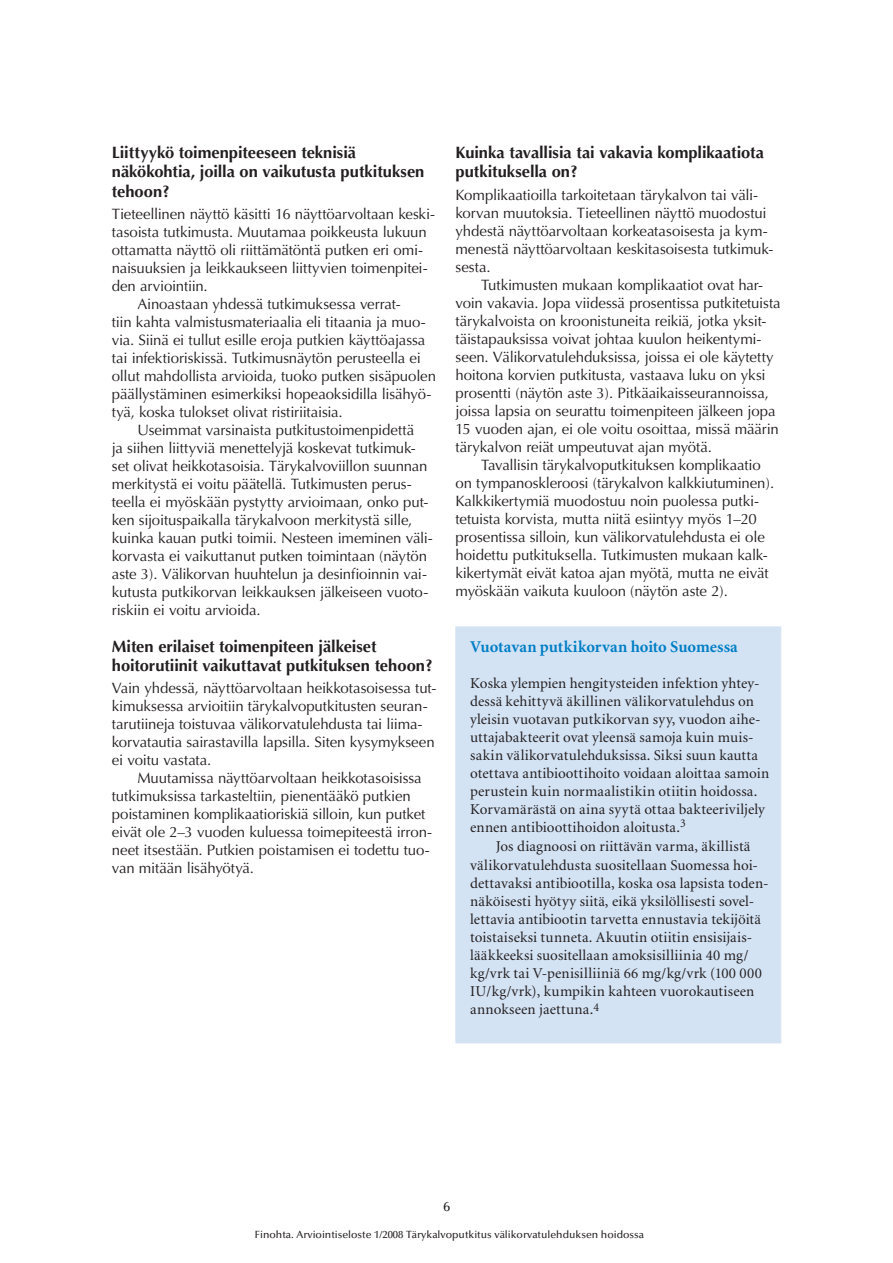
<style>
.page{position:relative;width:893px;height:1263px;background:#fff}
.page>*{position:absolute;margin:0;border:0;box-sizing:border-box;transform-origin:0 0}
.t1{font:700 16.5px/19.5px "Optima";color:#231f20}
.t2{font:700 16.5px "Minion";letter-spacing:-.005em;color:#007ec5}
.t3{font:15px/18px "Optima";letter-spacing:-.01em;color:#231f20}
.t4{font:15px/18px "Minion";letter-spacing:.01em;color:#231f20}
.t5{font:500 13.5px "Optima";color:#231f20}
.t6{font:500 10.5px "Optima";color:#231f20}
</style>
<div class="page">
<div style="left:455px;top:626px;width:326px;height:417px;background:#d4e3f4;border:1px solid #d4e3f4"></div>
<p class="t1" style="left:112px;top:143px;width:314px">Liittyykö toimenpiteeseen teknisiä näkökohtia, joilla on vaikutusta putkituksen tehoon?</p>
<p class="t3" style="left:112px;top:205px;width:325px">Tieteellinen näyttö käsitti 16 näyttöarvoltaan keski-</p>
<p class="t3" style="left:112px;top:223px;width:316px">tasoista tutkimusta. Muutamaa poikkeusta lukuun</p>
<p class="t3" style="left:112px;top:241px;width:313px">ottamatta näyttö oli riittämätöntä putken eri omi-</p>
<p class="t3" style="left:112px;top:259px;width:317px">naisuuksien ja leikkaukseen liittyvien toimenpitei-</p>
<p class="t3" style="left:112px;top:277px;width:97px">den arviointiin.</p>
<p class="t3" style="left:137px;top:295px;width:265px">Ainoastaan yhdessä tutkimuksessa verrat-</p>
<p class="t3" style="left:112px;top:313px;width:316px">tiin kahta valmistusmateriaalia eli titaania ja muo-</p>
<p class="t3" style="left:112px;top:331px;width:315px">via. Siinä ei tullut esille eroja putkien käyttöajassa</p>
<p class="t3" style="left:112px;top:349px;width:311px">tai infektioriskissä. Tutkimusnäytön perusteella ei</p>
<p class="t3" style="left:112px;top:367px;width:326px">ollut mahdollista arvioida, tuoko putken sisäpuolen</p>
<p class="t3" style="left:112px;top:385px;width:321px">päällystäminen esimerkiksi hopeaoksidilla lisähyö-</p>
<p class="t3" style="left:112px;top:403px;width:232px">tyä, koska tulokset olivat ristiriitaisia.</p>
<p class="t3" style="left:137px;top:421px;width:279px">Useimmat varsinaista putkitustoimenpidettä</p>
<p class="t3" style="left:112px;top:439px;width:306px">ja siihen liittyviä menettelyjä koskevat tutkimuk-</p>
<p class="t3" style="left:112px;top:457px;width:317px">set olivat heikkotasoisia. Tärykalvoviillon suunnan</p>
<p class="t3" style="left:112px;top:475px;width:301px">merkitystä ei voitu päätellä. Tutkimusten perus-</p>
<p class="t3" style="left:112px;top:493px;width:318px">teella ei myöskään pystytty arvioimaan, onko put-</p>
<p class="t3" style="left:112px;top:511px;width:302px">ken sijoituspaikalla tärykalvoon merkitystä sille,</p>
<p class="t3" style="left:112px;top:529px;width:323px">kuinka kauan putki toimii. Nesteen imeminen väli-</p>
<p class="t3" style="left:112px;top:547px;width:317px">korvasta ei vaikuttanut putken toimintaan (näytön</p>
<p class="t3" style="left:112px;top:565px;width:317px">aste 3). Välikorvan huuhtelun ja desinfioinnin vai-</p>
<p class="t3" style="left:112px;top:583px;width:318px">kutusta putkikorvan leikkauksen jälkeiseen vuoto-</p>
<p class="t3" style="left:112px;top:601px;width:150px">riskiin ei voitu arvioida.</p>
<p class="t1" style="left:112px;top:637px;width:322px">Miten erilaiset toimenpiteen jälkeiset hoitorutiinit vaikuttavat putkituksen tehoon?</p>
<p class="t3" style="left:112px;top:680px;width:326px">Vain yhdessä, näyttöarvoltaan heikkotasoisessa tut&shy;kimuksessa arvioitiin tärykalvoputkitusten seuran&shy;tarutiineja toistuvaa välikorvatulehdusta tai liima&shy;korvatautia sairastavilla lapsilla. Siten kysymykseen ei voitu vastata.</p>
<p class="t3" style="left:112px;top:770px;width:322px;text-indent:26px">Muutamissa näyttöarvoltaan heikkotasoisissa tutkimuksissa tarkasteltiin, pienentääkö putkien poistaminen komplikaatioriskiä silloin, kun putket eivät ole 2–3 vuoden kuluessa toimepiteestä irron&shy;neet itsestään. Putkien poistamisen ei todettu tuo&shy;van mitään lisähyötyä.</p>
<p class="t1" style="left:455px;top:143px;width:310px">Kuinka tavallisia tai vakavia komplikaatiota putkituksella on?</p>
<p class="t3" style="left:455px;top:186px;width:319px">Komplikaatioilla tarkoitetaan tärykalvon tai väli&shy;korvan muutoksia. Tieteellinen näyttö muodostui yhdestä näyttöarvoltaan korkeatasoisesta ja kym&shy;menestä näyttöarvoltaan keskitasoisesta tutkimuk&shy;sesta.</p>
<p class="t3" style="left:455px;top:276px;width:327px;text-indent:26px">Tutkimusten mukaan komplikaatiot ovat har&shy;voin vakavia. Jopa viidessä prosentissa putkitetuista tärykalvoista on kroonistuneita reikiä, jotka yksit&shy;täistapauksissa voivat johtaa kuulon heikentymi&shy;seen. Välikorvatulehduksissa, joissa ei ole käytetty hoitona korvien putkitusta, vastaava luku on yksi prosentti (näytön aste 3). Pitkäaikaisseurannoissa, joissa lapsia on seurattu toimenpiteen jälkeen jopa 15 vuoden ajan, ei ole voitu osoittaa, missä määrin tärykalvon reiät umpeutuvat ajan myötä.</p>
<p class="t3" style="left:455px;top:456px;width:320px;text-indent:26px">Tavallisin tärykalvoputkituksen komplikaatio on tympanoskleroosi (tärykalvon kalkkiutuminen).<br>Kalkkikertymiä muodostuu noin puolessa putki&shy;tetuista korvista, mutta niitä esiintyy myös 1–20 prosentissa silloin, kun välikorvatulehdusta ei ole hoidettu putkituksella. Tutkimusten mukaan kalk&shy;kikertymät eivät katoa ajan myötä, mutta ne eivät myöskään vaikuta kuuloon (näytön aste 2).</p>
<p class="t2" style="left:470px;top:638px;width:269px">Vuotavan putkikorvan hoito Suomessa</p>
<p class="t4" style="left:470px;top:674px;width:301px">Koska ylempien hengitysteiden infektion yhtey&shy;dessä kehittyvä äkillinen välikorvatulehdus on yleisin vuotavan putkikorvan syy, vuodon aihe&shy;uttajabakteerit ovat yleensä samoja kuin muis&shy;sakin välikorvatulehduksissa. Siksi suun kautta otettava antibioottihoito voidaan aloittaa samoin perustein kuin normaalistikin otiitin hoidossa.<br>Korvamärästä on aina syytä ottaa bakteeriviljely ennen antibioottihoidon aloitusta.<sup>3</sup></p>
<p class="t4" style="left:470px;top:838px;width:300px;text-indent:26px">Jos diagnoosi on riittävän varma, äkillistä välikorvatulehdusta suositellaan Suomessa hoi&shy;dettavaksi antibiootilla, koska osa lapsista toden&shy;näköisesti hyötyy siitä, eikä yksilöllisesti sovel&shy;lettavia antibiootin tarvetta ennustavia tekijöitä toistaiseksi tunneta. Akuutin otiitin ensisijais&shy;lääkkeeksi suositellaan amoksisilliinia 40 mg/ kg/vrk tai V-penisilliiniä 66 mg/kg/vrk (100 000<br>IU/kg/vrk), kumpikin kahteen vuorokautiseen annokseen jaettuna.<sup>4</sup></p>
<p class="t5" style="left:443px;top:1199px;width:8px">6</p>
<p class="t6" style="left:255px;top:1229px;width:391px">Finohta. Arviointiseloste 1/2008 Tärykalvoputkitus välikorvatulehduksen hoidossa</p>
</div>
